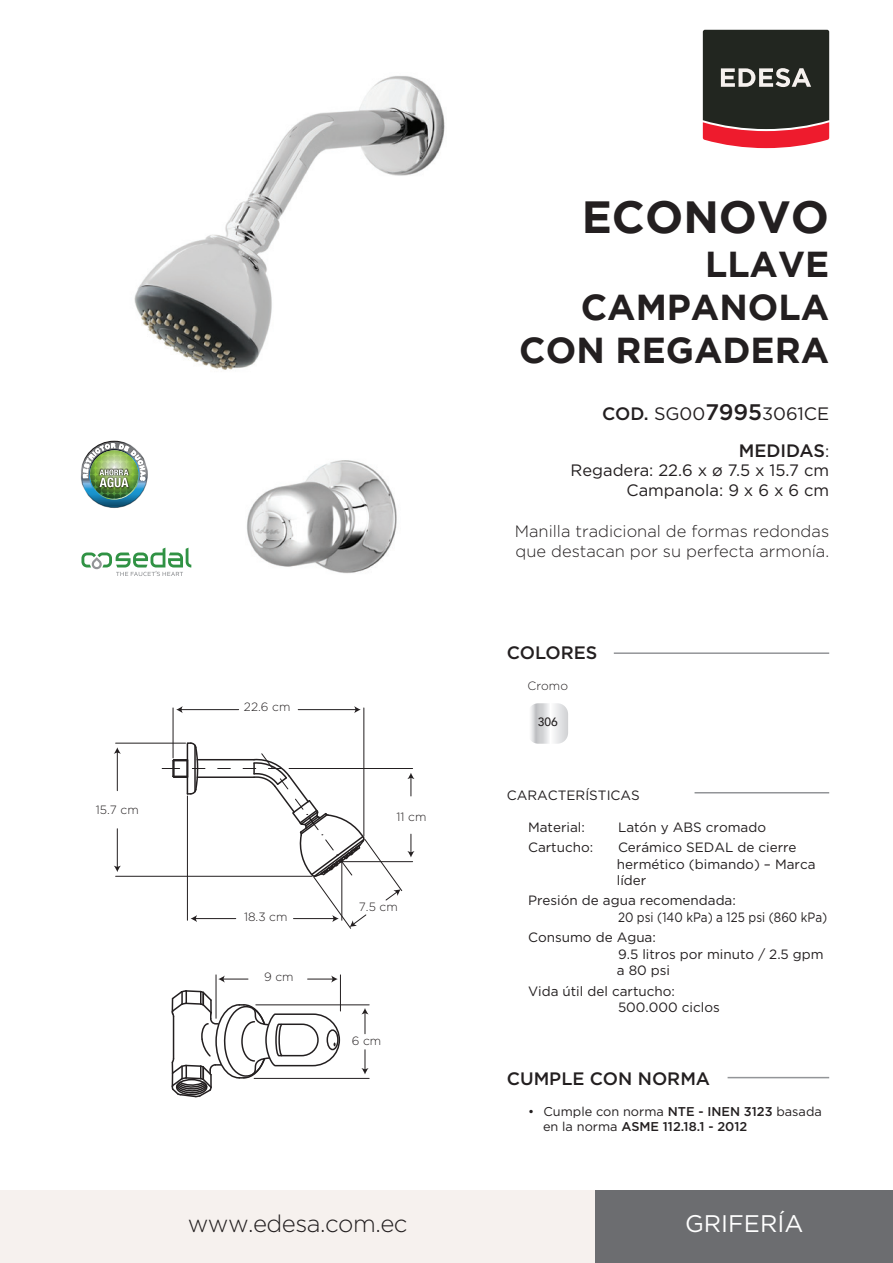
<style>
.page{position:relative;width:893px;height:1263px;background:#fff}
.page>*{position:absolute;margin:0;border:0;box-sizing:border-box;transform-origin:0 0}
.t1{font:700 45px "Gotham";color:#231f20}
.t2{font:700 36px/43.2px "Gotham";color:#231f20;text-align:right}
.t3{font:300 24px "Gotham";letter-spacing:-.02em;color:#231f20}
.t4{font:24px "Gotham";color:#fff}
.t5{font:500 18px/36.6px "Gotham";color:#231f20;text-align:right}
.t6{font:300 16.5px/19.8px "Gotham";color:#231f20}
.t7{font:16.5px/19.8px "Gotham";color:#231f20;text-align:right}
.t8{font:13.5px/16.2px "Gotham";color:#231f20}
.t9{font:12.75px/15.3px "Gotham";color:#231f20}
.t10{font:300 12px "Gotham";color:#231f20}
.t11{font:500 12px "Avenir";color:#231f20}
.s1{font-weight:400}
.s2{font-size:22.5px}
.s3{font-weight:400;font-size:16.5px}
.s4{font-weight:500}
</style>
<div class="page">
<img style="left:134px;top:76px;width:311px;height:498px">
<div style="left:0;top:1191px;width:893px;height:72px;background:#f6f1ee"></div>
<div style="left:595px;top:1191px;width:298px;height:72px;background:#6c6d70"></div>
<hr style="left:728px;top:1077px;width:101px;height:1px;background:#939598">
<hr style="left:694px;top:792px;width:135px;height:1px;background:#939598">
<hr style="left:614px;top:652px;width:215px;height:2px;background:#939598">
<img style="left:81px;top:441px;width:67px;height:67px">
<svg style="left:81px;top:548px;width:110px;height:28px"></svg>
<svg style="left:531px;top:703px;width:37px;height:41px"></svg>
<svg style="left:703px;top:30px;width:126px;height:118px;background:#553937"></svg>
<hr style="left:197px;top:776px;width:57px;height:2px;background:#231f20">
<hr style="left:197px;top:759px;width:57px;height:1px;background:#231f20">
<svg style="left:162px;top:742px;width:43px;height:53px"></svg>
<svg style="left:218px;top:768px;width:12px;height:1px"></svg>
<hr style="left:187px;top:796px;width:1px;height:124px;background:#231f20">
<hr style="left:195px;top:918px;width:41px;height:1px;background:#231f20">
<svg style="left:191px;top:915px;width:6px;height:7px"></svg>
<hr style="left:116px;top:876px;width:196px;height:1px;background:#231f20">
<hr style="left:116px;top:743px;width:70px;height:1px;background:#231f20">
<hr style="left:117px;top:829px;width:1px;height:38px;background:#231f20">
<svg style="left:114px;top:866px;width:7px;height:6px"></svg>
<hr style="left:117px;top:752px;width:1px;height:39px;background:#231f20">
<svg style="left:114px;top:747px;width:7px;height:7px"></svg>
<hr style="left:173px;top:708px;width:1px;height:50px;background:#231f20">
<hr style="left:363px;top:708px;width:1px;height:128px;background:#231f20">
<hr style="left:181px;top:709px;width:58px;height:1px;background:#231f20">
<svg style="left:176px;top:706px;width:7px;height:7px"></svg>
<hr style="left:298px;top:709px;width:58px;height:1px;background:#231f20">
<svg style="left:354px;top:706px;width:7px;height:7px"></svg>
<svg style="left:243px;top:753px;width:171px;height:176px"></svg>
<hr style="left:340px;top:975px;width:1px;height:36px;background:#231f20">
<hr style="left:216px;top:975px;width:1px;height:43px;background:#231f20">
<svg style="left:218px;top:975px;width:30px;height:8px"></svg>
<svg style="left:308px;top:975px;width:30px;height:8px"></svg>
<hr style="left:256px;top:1004px;width:113px;height:1px;background:#231f20">
<hr style="left:254px;top:1078px;width:115px;height:1px;background:#231f20">
<svg style="left:361px;top:1008px;width:8px;height:26px"></svg>
<svg style="left:361px;top:1050px;width:8px;height:24px"></svg>
<svg style="left:171px;top:989px;width:170px;height:109px"></svg>
<p class="t10" style="left:96px;top:802px;width:44px">15.7 cm</p>
<p class="t10" style="left:244px;top:699px;width:48px">22.6 cm</p>
<p class="t10" style="left:244px;top:909px;width:45px">18.3 cm</p>
<p class="t10" style="left:264px;top:969px;width:31px">9 cm</p>
<p class="t10" style="left:397px;top:809px;width:31px">11 cm</p>
<p class="t10" style="left:359px;top:899px;width:40px">7.5 cm</p>
<p class="t10" style="left:352px;top:1033px;width:31px">6 cm</p>
<h3 class="t3" style="left:188px;top:1208px;width:221px">www.edesa.com.ec</h3>
<h1 class="t1" style="left:582px;top:191px;width:249px">ECONOVO</h1>
<h2 class="t2" style="left:519px;top:241px;width:311px">LLAVE<br>CAMPANOLA<br>CON REGADERA</h2>
<h3 class="t5" style="left:602px;top:395px;width:228px">COD. <span class="s1">SG00</span><span class="s2">7995</span><span class="s1">3061CE<br></span>MEDIDAS<span class="s3">:</span></h3>
<p class="t7" style="left:571px;top:460px;width:260px">Regadera: 22.6 x ø 7.5 x 15.7 cm<br>Campanola: 9 x 6 x 6 cm</p>
<p class="t6" style="left:515px;top:521px;width:316px">Manilla tradicional de formas redondas que destacan por su perfecta armonía.</p>
<h3 class="t5" style="left:507px;top:634px;width:92px">COLORES</h3>
<p class="t10" style="left:528px;top:678px;width:42px">Cromo</p>
<p class="t11" style="left:538px;top:711px;width:22px">306</p>
<p class="t8" style="left:507px;top:787px;width:135px">CARACTERÍSTICAS</p>
<p class="t8" style="left:528px;top:818px;width:58px">Material:</p>
<p class="t8" style="left:618px;top:818px;width:150px">Latón y ABS cromado</p>
<p class="t8" style="left:528px;top:839px;width:67px">Cartucho:</p>
<p class="t8" style="left:617px;top:839px;width:200px">Cerámico SEDAL de cierre hermético (bimando) – Marca líder</p>
<p class="t8" style="left:618px;top:892px;width:211px;text-indent:-90px">Presión de agua recomendada:<br>20 psi (140 kPa) a 125 psi (860 kPa)</p>
<p class="t8" style="left:617px;top:929px;width:208px;text-indent:-89px">Consumo de Agua:<br>9.5 litros por minuto / 2.5 gpm a 80 psi</p>
<p class="t8" style="left:618px;top:982px;width:103px;text-indent:-90px">Vida útil del cartucho:<br>500.000 ciclos</p>
<h3 class="t5" style="left:507px;top:1059px;width:205px">CUMPLE CON NORMA</h3>
<p class="t9" style="left:543px;top:1103px;width:280px;text-indent:-15px">• Cumple con norma <span class="s4">NTE - INEN 3123</span> basada en la norma <span class="s4">ASME 112.18.1 - 2012</span></p>
<h3 class="t4" style="left:685px;top:1208px;width:120px">GRIFERÍA</h3>
</div>
